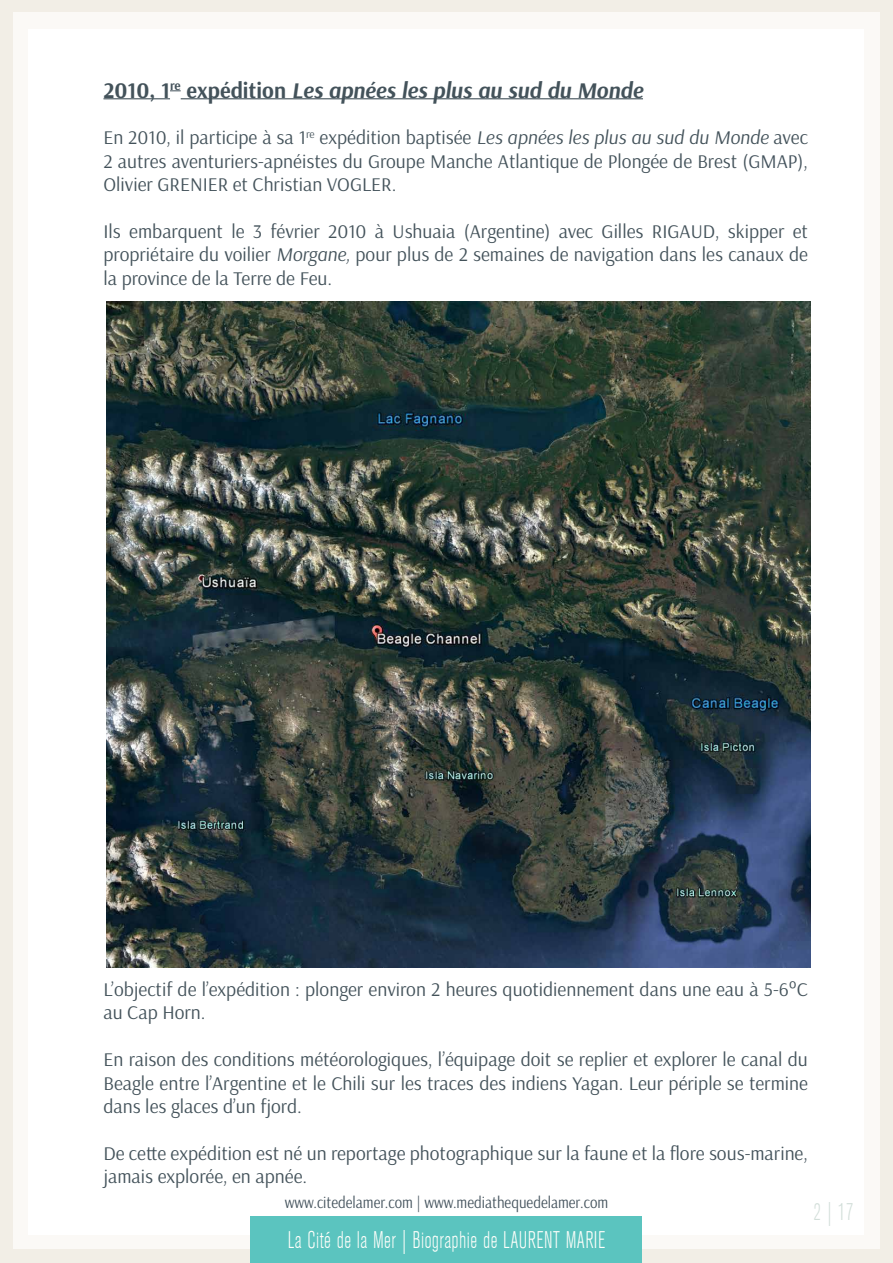
<style>
.page{position:relative;width:893px;height:1263px;background:#fff}
.page>*{position:absolute;margin:0;border:0;box-sizing:border-box;transform-origin:0 0}
.t1{font:300 condensed 24px "Akzidenz Grotesk BE";letter-spacing:.02em;color:#fffffb;scale:.9 1}
.t2{font:300 condensed 24px "Akzidenz Grotesk BE";color:#d2ded9;scale:.9 1}
.t3{font:italic 700 22.5px "Arsenal";color:#43525a}
.t4{font:19.5px/23.4px "Arsenal";color:#43525a;text-align:justify}
.t5{font:16.5px "Arsenal";color:#43525c;scale:.9 1}
.s1{font-style:normal}
.s2{font-style:italic}
.s3{color:#43525c}
</style>
<div class="page">
<div style="left:0;top:0;width:13px;height:1263px;background:#f2eee6"></div>
<div style="left:880px;top:0;width:13px;height:1263px;background:#f2eee6"></div>
<div style="left:0;top:0;width:893px;height:12px;background:#f2eee6"></div>
<div style="left:0;top:1249px;width:893px;height:14px;background:#f2eee6"></div>
<div style="left:251px;top:1216px;width:391px;height:47px;background:#5bc4bf"></div>
<hr style="left:103px;top:98px;width:67px;height:1px;background:#43525a">
<hr style="left:181px;top:98px;width:462px;height:1px;background:#43525a">
<img style="left:106px;top:301px;width:705px;height:666px">
<p class="t3" style="left:103px;top:76px;width:541px"><span class="s1">2010, 1</span><sup>re</sup> <span class="s1">expédition</span> Les apnées les plus au sud du Monde</p>
<p class="t4" style="left:103px;top:126px;width:706px">En 2010, il participe à sa 1<sup>re</sup> expédition baptisée <span class="s2">Les apnées les plus au sud du Monde</span> avec 2 autres aventuriers-apnéistes du Groupe Manche Atlantique de Plongée de Brest (<span class="s3">GMAP)</span>, Olivier GRENIER et Christian VOGLER.</p>
<p class="t4" style="left:103px;top:220px;width:706px">Ils embarquent le 3 février 2010 à Ushuaia (Argentine) avec Gilles RIGAUD, skipper et propriétaire du voilier <span class="s2">Morgane,</span> pour plus de 2 semaines de navigation dans les canaux de la province de la Terre de Feu.</p>
<p class="t4" style="left:103px;top:978px;width:706px">L’objectif de l’expédition : plonger environ 2 heures quotidiennement dans une eau à 5-6°C au Cap Horn.</p>
<p class="t4" style="left:103px;top:1048px;width:706px">En raison des conditions météorologiques, l’équipage doit se replier et explorer le canal du Beagle entre l’Argentine et le Chili sur les traces des indiens Yagan. Leur périple se termine dans les glaces d’un fjord.</p>
<p class="t4" style="left:103px;top:1142px;width:706px">De cette expédition est né un reportage photographique sur la faune et la flore sous-marine, jamais explorée, en apnée.</p>
<p class="t5" style="left:285px;top:1193px;width:361px">www.citedelamer.com | www.mediathequedelamer.com</p>
<p class="t2" style="left:814px;top:1198px;width:46px">2 | 17</p>
<p class="t1" style="left:288px;top:1227px;width:354px">La Cité de la Mer | Biographie de LAURENT MARIE</p>
</div>
